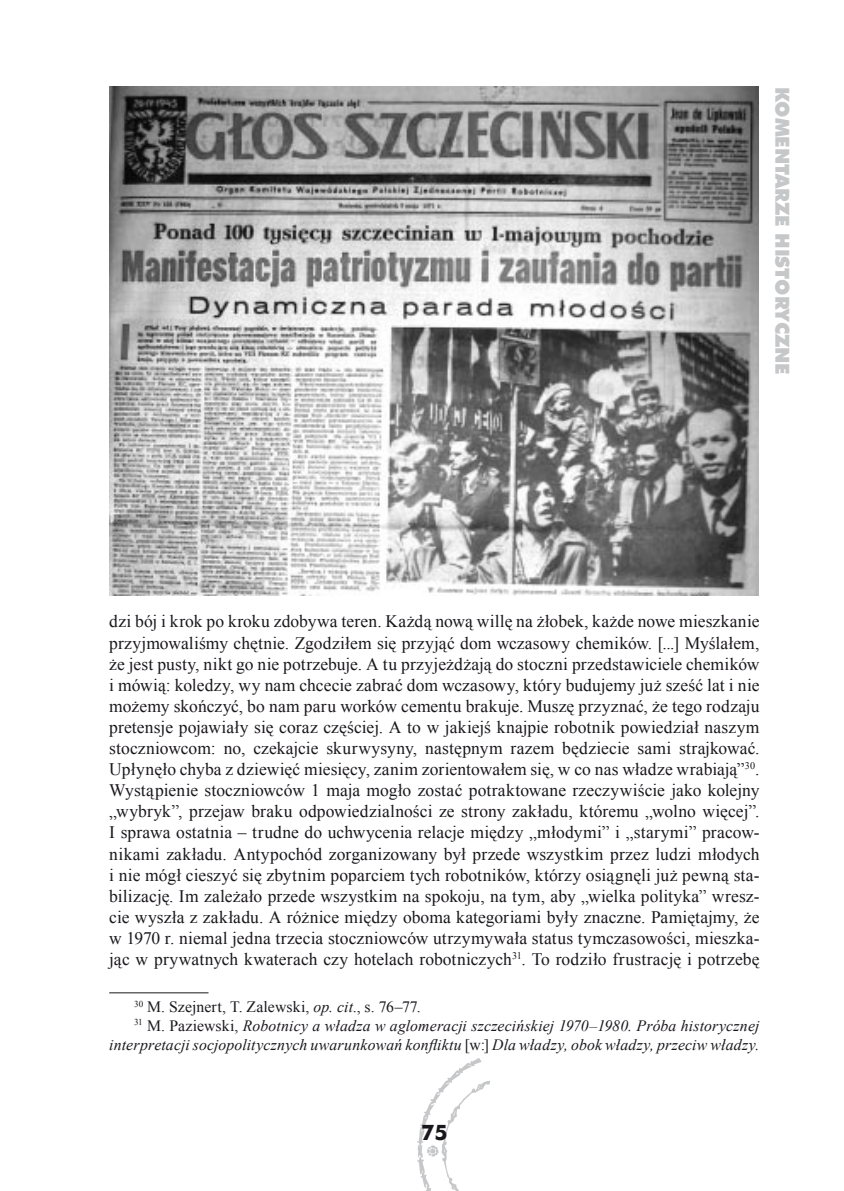
<style>
.page{position:relative;width:844px;height:1191px;background:#fff}
.page>*{position:absolute;margin:0;border:0;box-sizing:border-box;transform-origin:0 0}
.t1{font:700 21px "Futura EU";color:#1a171c}
.t2{font:19.25px "Futura X Blk EU";color:#c6c7c9}
.t3{font:17.5px/21.2px "Times New Roman";letter-spacing:.005em;color:#1a171c;text-align:justify}
.t4{font:italic 15.75px "Times New Roman";letter-spacing:.01em;color:#1a171c}
.t5{font:15.75px "Times New Roman";letter-spacing:.005em;color:#1a171c}
.s1{font-style:italic}
.s2{font-style:normal}
</style>
<div class="page">
<img style="left:418px;top:1058px;width:72px;height:133px">
<hr style="left:109px;top:992px;width:99px;height:1px;background:#1a171c">
<img style="left:109px;top:87px;width:649px;height:508px">
<p class="t2" style="left:794px;top:87px;width:287px;rotate:90deg">komentarze hi-sto-rycz-ne</p>
<p class="t3" style="left:109px;top:611px;width:651px">dzi bój i krok po kroku zdobywa teren. Każdą nową willę na żłobek, każde nowe mieszkanie przyjmowaliśmy chętnie. Zgodziłem się przyjąć dom wczasowy chemików. [...] Myślałem, że jest pusty, nikt go nie potrzebuje. A tu przyjeżdżają do stoczni przedstawiciele chemików i mówią: koledzy, wy nam chcecie zabrać dom wczasowy, który budujemy już sześć lat i nie możemy skończyć, bo nam paru worków cementu brakuje. Muszę przyznać, że tego rodzaju pretensje pojawiały się coraz częściej. A to w jakiejś knajpie robotnik powiedział naszym stoczniowcom: no, czekajcie skurwysyny, następnym razem będziecie sami strajkować.<br>Upłynęło chyba z dziewięć miesięcy, zanim zorientowałem się, w co nas władze wrabiają”<sup>30</sup>.<br>Wystąpienie stoczniowców 1 maja mogło zostać potraktowane rzeczywiście jako kolejny „wybryk”, przejaw braku odpowiedzialności ze strony zakładu, któremu „wolno więcej”.<br>I sprawa ostatnia – trudne do uchwycenia relacje między „młodymi” i „starymi” pracow&shy;nikami zakładu. Antypochód zorganizowany był przede wszystkim przez ludzi młodych i nie mógł cieszyć się zbytnim poparciem tych robotników, którzy osiągnęli już pewną sta&shy;bilizację. Im zależało przede wszystkim na spokoju, na tym, aby „wielka polityka” wresz&shy;cie wyszła z zakładu. A różnice między oboma kategoriami były znaczne. Pamiętajmy, że w 1970 r. niemal jedna trzecia stoczniowców utrzymywała status tymczasowości, mieszka&shy;jąc w prywatnych kwaterach czy hotelach robotniczych<sup>31</sup>. To rodziło frustrację i potrzebę</p>
<p class="t5" style="left:134px;top:996px;width:288px"><sup>30</sup> M. Szejnert, T. Zalewski, <span class="s1">op. cit</span>., s. 76–77.</p>
<p class="t4" style="left:134px;top:1014px;width:626px"><sup>31</sup> <span class="s2">M. Paziewski,</span> Robotnicy a władza w aglomeracji szczecińskiej 1970–1980. Próba historycznej</p>
<p class="t4" style="left:109px;top:1033px;width:651px">interpretacji socjopolitycznych uwarunkowań konfliktu <span class="s2">[w:]</span> Dla władzy, obok władzy, przeciw władzy.</p>
<p class="t1" style="left:421px;top:1119px;width:13px">75</p>
</div>
